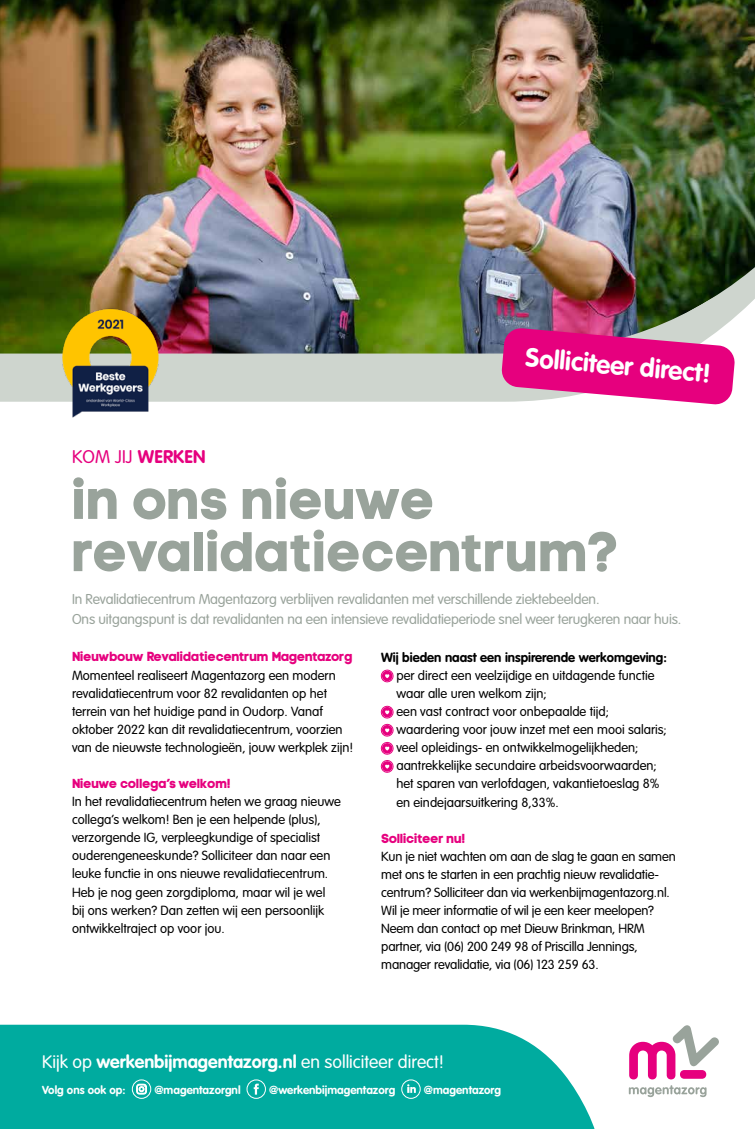
<style>
.page{position:relative;width:755px;height:1129px;background:#fff}
.page>*{position:absolute;margin:0;border:0;box-sizing:border-box;transform-origin:0 0}
.t1{font:700 55.2px/52.2px "Code Pro";letter-spacing:-.01em;color:#99a39b}
.t2{font:700 25.9px "VAG Rounded";color:#fff}
.t3{font:300 18.1px "VAG Rounded";letter-spacing:.01em;color:#e6007e}
.t4{font:300 17.8px "VAG Rounded";color:#fff}
.t5{font:300 14.1px/20.1px "VAG Rounded";letter-spacing:-.01em;color:#99a39b}
.t6{font:300 13.1px/18.1px "VAG Rounded";color:#000}
.t7{font:700 13.1px "Code Pro";letter-spacing:-.02em;color:#e6007e}
.t8{font:700 13.1px "VAG Rounded";color:#000}
.t9{font:700 11.5px "VAG Rounded";color:#fff}
.s1{font-weight:700}
.s2{font-family:"VAG Rounded Std";font-weight:700}
</style>
<div class="page">
<img style="left:0;top:0;width:754px;height:258px">
<img style="left:0;top:258px;width:754px;height:143px">
<svg style="left:0;top:1024px;width:595px;height:104px;background:#11b0a5"></svg>
<svg style="left:628px;top:1025px;width:90px;height:71px"></svg>
<svg style="left:500px;top:327px;width:234px;height:78px;background:#e03694"></svg>
<img style="left:49px;top:305px;width:122px;height:113px">
<div style="left:132px;top:1079px;width:19px;height:19px;border:1px solid #fff;border-radius:9px"></div>
<svg style="left:136px;top:1083px;width:11px;height:11px"></svg>
<div style="left:246px;top:1079px;width:20px;height:19px;border:1px solid #fff;border-radius:9px"></div>
<svg style="left:253px;top:1083px;width:5px;height:11px"></svg>
<svg style="left:407px;top:1083px;width:8px;height:9px"></svg>
<div style="left:401px;top:1079px;width:19px;height:19px;border:1px solid #fff;border-radius:9px"></div>
<svg style="left:380px;top:669px;width:13px;height:13px"></svg>
<svg style="left:380px;top:705px;width:13px;height:67px"></svg>
<h3 class="t3" style="left:72px;top:446px;width:135px">KOM JIJ <span class="s1">WERKEN</span></h3>
<h2 class="t2" style="left:526px;top:342px;width:187px;rotate:5deg">Solliciteer direct!</h2>
<h1 class="t1" style="left:72px;top:473px;width:549px">in ons nieuwe revalidatiecentrum?</h1>
<p class="t5" style="left:72px;top:589px;width:610px">In Revalidatiecentrum Magentazorg verblijven revalidanten met verschillende ziektebeelden.<br>Ons uitgangspunt is dat revalidanten na een intensieve revalidatieperiode snel weer terugkeren naar huis.</p>
<p class="t7" style="left:72px;top:648px;width:282px">Nieuwbouw Revalidatiecentrum Magentazorg</p>
<p class="t6" style="left:72px;top:665px;width:282px">Momenteel realiseert Magentazorg een modern revalidatiecentrum voor 82 revalidanten op het terrein van het huidige pand in Oudorp. Vanaf oktober 2022 kan dit revalidatiecentrum, voorzien van de nieuwste technologieën, jouw werkplek zijn!</p>
<p class="t7" style="left:72px;top:775px;width:160px">Nieuwe collega’s welkom!</p>
<p class="t6" style="left:72px;top:792px;width:270px">In het revalidatiecentrum heten we graag nieuwe collega’s welkom! Ben je een helpende (plus), verzorgende IG, verpleegkundige of specialist ouderengeneeskunde? Solliciteer dan naar een leuke functie in ons nieuwe revalidatiecentrum.<br>Heb je nog geen zorgdiploma, maar wil je wel bij ons werken? Dan zetten wij een persoonlijk ontwikkeltraject op voor jou.</p>
<p class="t8" style="left:381px;top:649px;width:287px">Wij bieden naast een inspirerende werkomgeving:</p>
<p class="t6" style="left:396px;top:666px;width:272px">per direct een veelzijdige en uitdagende functie waar alle uren welkom zijn;<br>een vast contract voor onbepaalde tijd; waardering voor jouw inzet met een mooi salaris; veel opleidings- en ontwikkelmogelijkheden; aantrekkelijke secundaire arbeidsvoorwaarden; het sparen van verlofdagen, vakantietoeslag 8% en eindejaarsuitkering 8,33%.</p>
<p class="t7" style="left:381px;top:829px;width:86px">Solliciteer nu!</p>
<p class="t6" style="left:381px;top:847px;width:296px">Kun je niet wachten om aan de slag te gaan en samen met ons te starten in een prachtig nieuw revalidatie&shy;centrum? Solliciteer dan via werkenbijmagentazorg.nl.<br>Wil je meer informatie of wil je een keer meelopen?<br>Neem dan contact op met Dieuw Brinkman, HRM partner, via (06) 200 249 98 of Priscilla Jennings, manager revalidatie, via (06) 123 259 63.</p>
<h3 class="t4" style="left:42px;top:1050px;width:403px">Kijk op <span class="s2">werkenbijmagentazorg.nl</span> en solliciteer direct!</h3>
<p class="t9" style="left:42px;top:1082px;width:85px">Volg ons ook op:</p>
<p class="t9" style="left:154px;top:1082px;width:88px">@magentazorgnl</p>
<p class="t9" style="left:269px;top:1082px;width:128px">@werkenbijmagentazorg</p>
<p class="t9" style="left:423px;top:1082px;width:79px">@magentazorg</p>
</div>
